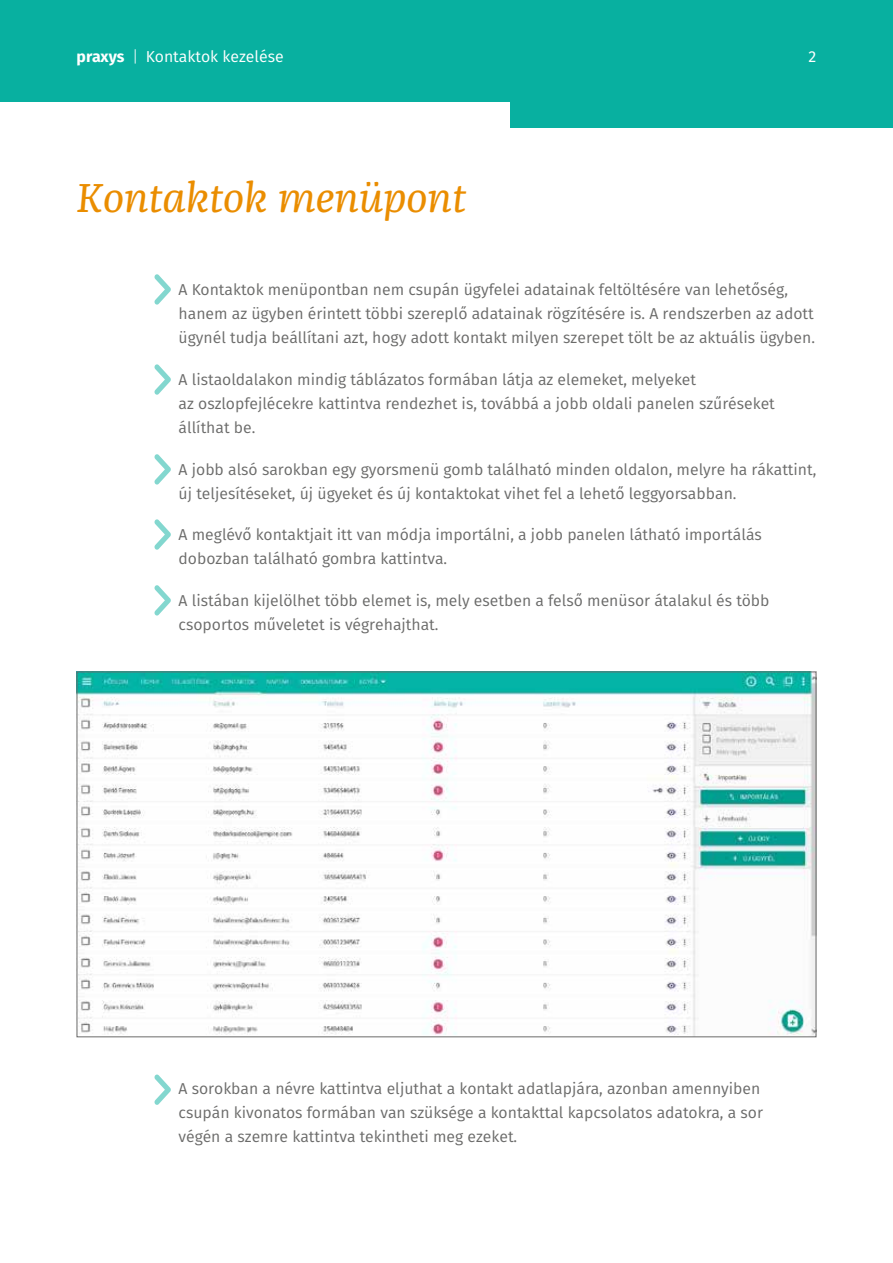
<style>
.page{position:relative;width:893px;height:1263px;background:#fff}
.page>*{position:absolute;margin:0;border:0;box-sizing:border-box;transform-origin:0 0}
.t1{font:italic 42px "Franziska Pro";color:#ea8d00}
.t2{font:15.9px "Fira Sans";color:#fff}
.t3{font:15.9px "Fira Sans";color:#fff}
.t4{font:15.75px/24px "Fira Sans";color:#6b6b6a}
.s1{font-weight:700}
.s2{font-weight:300}
</style>
<div class="page">
<div style="left:0;top:0;width:893px;height:102px;background:#08b0a0"></div>
<div style="left:510px;top:51px;width:383px;height:77px;background:#08b0a0"></div>
<img style="left:79px;top:673px;width:735px;height:362px">
<svg style="left:154px;top:274px;width:17px;height:31px"></svg>
<svg style="left:154px;top:364px;width:17px;height:31px"></svg>
<svg style="left:154px;top:454px;width:17px;height:31px"></svg>
<svg style="left:154px;top:519px;width:17px;height:31px"></svg>
<svg style="left:154px;top:585px;width:17px;height:30px"></svg>
<svg style="left:154px;top:1074px;width:17px;height:31px"></svg>
<p class="t2" style="left:77px;top:45px;width:209px"><span class="s1">praxys</span> <span class="s2">|</span> Kontaktok kezelése</p>
<p class="t3" style="left:809px;top:44px;width:9px">2</p>
<h1 class="t1" style="left:77px;top:171px;width:391px">Kontaktok menüpont</h1>
<p class="t4" style="left:179px;top:278px;width:638px">A Kontaktok menüpontban nem csupán ügyfelei adatainak feltöltésére van lehetőség, hanem az ügyben érintett többi szereplő adatainak rögzítésére is. A rendszerben az adott ügynél tudja beállítani azt, hogy adott kontakt milyen szerepet tölt be az aktuális ügyben.</p>
<p class="t4" style="left:179px;top:367px;width:598px">A listaoldalakon mindig táblázatos formában látja az elemeket, melyeket<br>az oszlopfejlécekre kattintva rendezhet is, továbbá a jobb oldali panelen szűréseket állíthat be.</p>
<p class="t4" style="left:179px;top:457px;width:639px">A jobb alsó sarokban egy gyorsmenü gomb található minden oldalon, melyre ha rákattint, új teljesítéseket, új ügyeket és új kontaktokat vihet fel a lehető leggyorsabban.</p>
<p class="t4" style="left:179px;top:522px;width:585px">A meglévő kontaktjait itt van módja importálni, a jobb panelen látható importálás dobozban található gombra kattintva.</p>
<p class="t4" style="left:179px;top:588px;width:592px">A listában kijelölhet több elemet is, mely esetben a felső menüsor átalakul és több csoportos műveletet is végrehajthat.</p>
<p class="t4" style="left:179px;top:1076px;width:586px">A sorokban a névre kattintva eljuthat a kontakt adatlapjára, azonban amennyiben csupán kivonatos formában van szüksége a kontakttal kapcsolatos adatokra, a sor végén a szemre kattintva tekintheti meg ezeket.</p>
</div>
